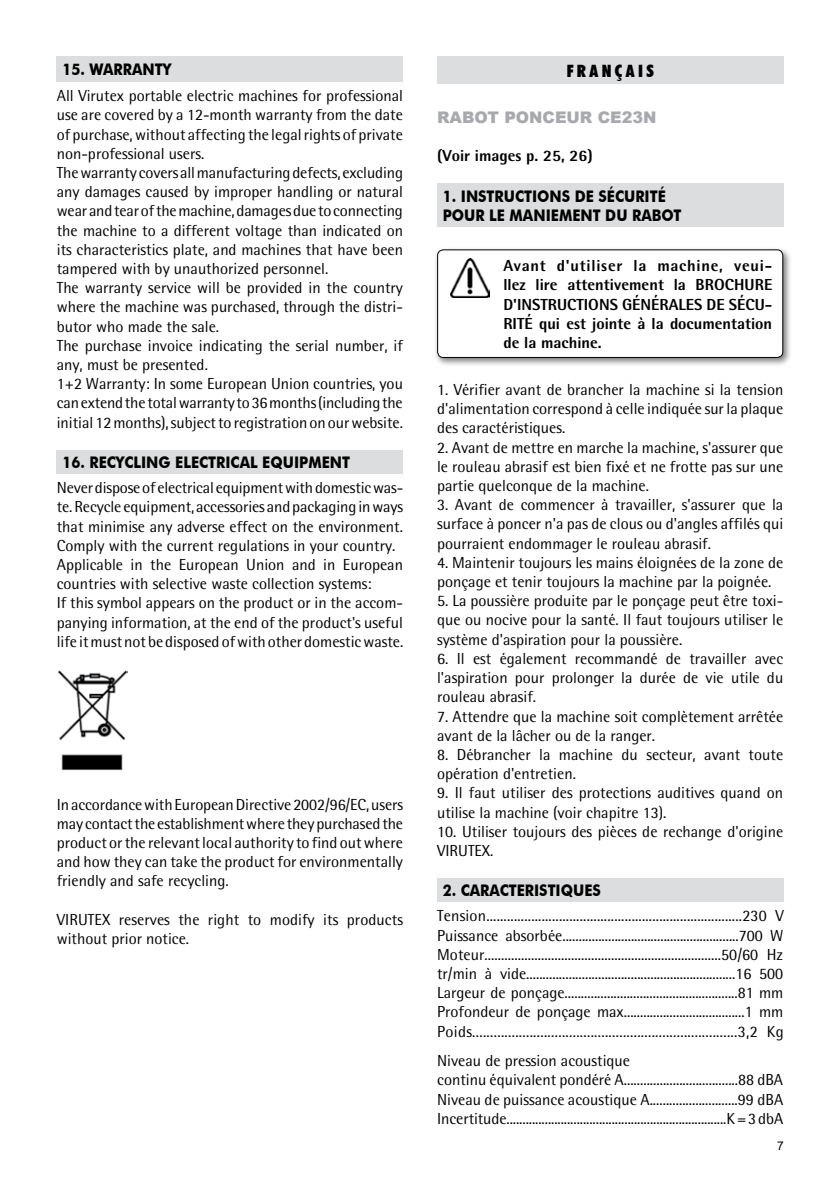
<style>
.page{position:relative;width:840px;height:1191px;background:#fff}
.page>*{position:absolute;margin:0;border:0;box-sizing:border-box;transform-origin:0 0}
.t1{font:900 condensed 17px "Futura BT";letter-spacing:.2em;color:#000}
.t2{font:16px/19.2px "Rotis Semi Sans";color:#000}
.t3{font:800 16px/19.2px "Rotis Semi Sans";color:#000;text-align:justify}
.t4{font:700 16px/19.2px "Futura BT";color:#000;scale:.9 1}
.t5{font:900 16px "Arial";color:#a7a9ac}
.t6{font:12px "Arial";color:#000}
</style>
<div class="page">
<div style="left:57px;top:57px;width:345px;height:25px;background:#dcddde"></div>
<div style="left:57px;top:450px;width:345px;height:24px;background:#dcddde"></div>
<img style="left:58px;top:670px;width:70px;height:101px">
<div style="left:437px;top:57px;width:345px;height:27px;background:#dcddde"></div>
<div style="left:437px;top:183px;width:345px;height:44px;background:#dcddde"></div>
<div style="left:433px;top:246px;width:358px;height:121px;background:#000;opacity:.5"></div>
<div style="left:437px;top:250px;width:345px;height:107px;background:#fff;border-radius:6px"></div>
<img style="left:450px;top:258px;width:39px;height:39px">
<div style="left:437px;top:249px;width:345px;height:109px;border:1px solid #000;border-radius:6px"></div>
<div style="left:437px;top:878px;width:345px;height:24px;background:#dcddde"></div>
<p class="t4" style="left:62px;top:60px;width:122px">15. WARRANTY</p>
<p class="t2" style="left:57px;top:86px;width:347px">All Virutex portable electric machines for professional use are covered by a 12-month warranty from the date of purchase, without affecting the legal rights of private non-professional users.<br>The warranty covers all manufacturing defects, excluding any damages caused by improper handling or natural wear and tear of the machine, damages due to connecting the machine to a different voltage than indicated on its characteristics plate, and machines that have been tampered with by unauthorized personnel.<br>The warranty service will be provided in the country where the machine was purchased, through the distri&shy;butor who made the sale.<br>The purchase invoice indicating the serial number, if any, must be presented.<br>1+2 Warranty: In some European Union countries, you can extend the total warranty to 36 months (including the initial 12 months), subject to registration on our website.</p>
<p class="t4" style="left:62px;top:453px;width:321px">16. RECYCLING ELECTRICAL EQUIPMENT</p>
<p class="t2" style="left:57px;top:478px;width:348px">Never dispose of electrical equipment with domestic was&shy;te. Recycle equipment, accessories and packaging in ways that minimise any adverse effect on the environment.<br>Comply with the current regulations in your country.<br>Applicable in the European Union and in European countries with selective waste collection systems:<br>If this symbol appears on the product or in the accom&shy;panying information, at the end of the product's useful life it must not be disposed of with other domestic waste.</p>
<p class="t2" style="left:57px;top:794px;width:347px;text-align:justify">In accordance with European Directive 2002/96/EC, users may contact the establishment where they purchased the product or the relevant local authority to find out where and how they can take the product for environmentally friendly and safe recycling.</p>
<p class="t2" style="left:57px;top:909px;width:347px">VIRUTEX reserves the right to modify its products without prior notice.</p>
<p class="t1" style="left:566px;top:61px;width:89px">FRANÇAIS</p>
<p class="t5" style="left:437px;top:105px;width:221px">RABOT PONCEUR CE23N</p>
<p class="t3" style="left:437px;top:146px;width:157px">(Voir images p. 25, 26)</p>
<p class="t4" style="left:442px;top:186px;width:266px">1. INSTRUCTIONS DE SÉCURITÉ<br>POUR LE MANIEMENT DU RABOT</p>
<p class="t3" style="left:503px;top:256px;width:270px">Avant d'utiliser la machine, veui&shy;llez lire attentivement la BROCHURE D'INSTRUCTIONS GÉNÉRALES DE SÉCU-RITÉ qui est jointe à la documentation de la machine.</p>
<p class="t2" style="left:437px;top:380px;width:347px;text-align:justify">1. Vérifier avant de brancher la machine si la tension d'alimentation correspond à celle indiquée sur la plaque des caractéristiques.</p>
<p class="t2" style="left:437px;top:437px;width:347px;text-align:justify">2. Avant de mettre en marche la machine, s'assurer que le rouleau abrasif est bien fixé et ne frotte pas sur une partie quelconque de la machine.</p>
<p class="t2" style="left:437px;top:495px;width:347px;text-align:justify">3. Avant de commencer à travailler, s'assurer que la surface à poncer n'a pas de clous ou d'angles affilés qui pourraient endommager le rouleau abrasif.</p>
<p class="t2" style="left:437px;top:553px;width:347px">4. Maintenir toujours les mains éloignées de la zone de ponçage et tenir toujours la machine par la poignée.</p>
<p class="t2" style="left:437px;top:591px;width:347px;text-align:justify">5. La poussière produite par le ponçage peut être toxi&shy;que ou nocive pour la santé. Il faut toujours utiliser le système d'aspiration pour la poussière.</p>
<p class="t2" style="left:437px;top:649px;width:347px;text-align:justify">6. Il est également recommandé de travailler avec l'aspiration pour prolonger la durée de vie utile du rouleau abrasif.</p>
<p class="t2" style="left:437px;top:706px;width:347px">7. Attendre que la machine soit complètement arrêtée avant de la lâcher ou de la ranger.</p>
<p class="t2" style="left:437px;top:745px;width:347px">8. Débrancher la machine du secteur, avant toute opération d'entretien.</p>
<p class="t2" style="left:437px;top:783px;width:347px">9. Il faut utiliser des protections auditives quand on utilise la machine (voir chapitre 13).</p>
<p class="t2" style="left:437px;top:821px;width:347px">10. Utiliser toujours des pièces de rechange d'origine<br>VIRUTEX.</p>
<p class="t4" style="left:442px;top:881px;width:177px">2. CARACTERISTIQUES</p>
<p class="t2" style="left:437px;top:906px;width:348px;text-align:justify">Tension..........................................................................230 V Puissance absorbée......................................................700 W Moteur.......................................................................50/60 Hz tr/min à vide................................................................16 500<br>Largeur de ponçage.....................................................81 mm Profondeur de ponçage max.....................................1 mm Poids..........................................................................3,2 Kg</p>
<p class="t2" style="left:437px;top:1050px;width:347px">Niveau de pression acoustique<br>continu équivalent pondéré A...................................88 dBA Niveau de puissance acoustique A...........................99 dBA Incertitude.....................................................................K = 3 dbA</p>
<p class="t6" style="left:776px;top:1137px;width:8px">7</p>
</div>
